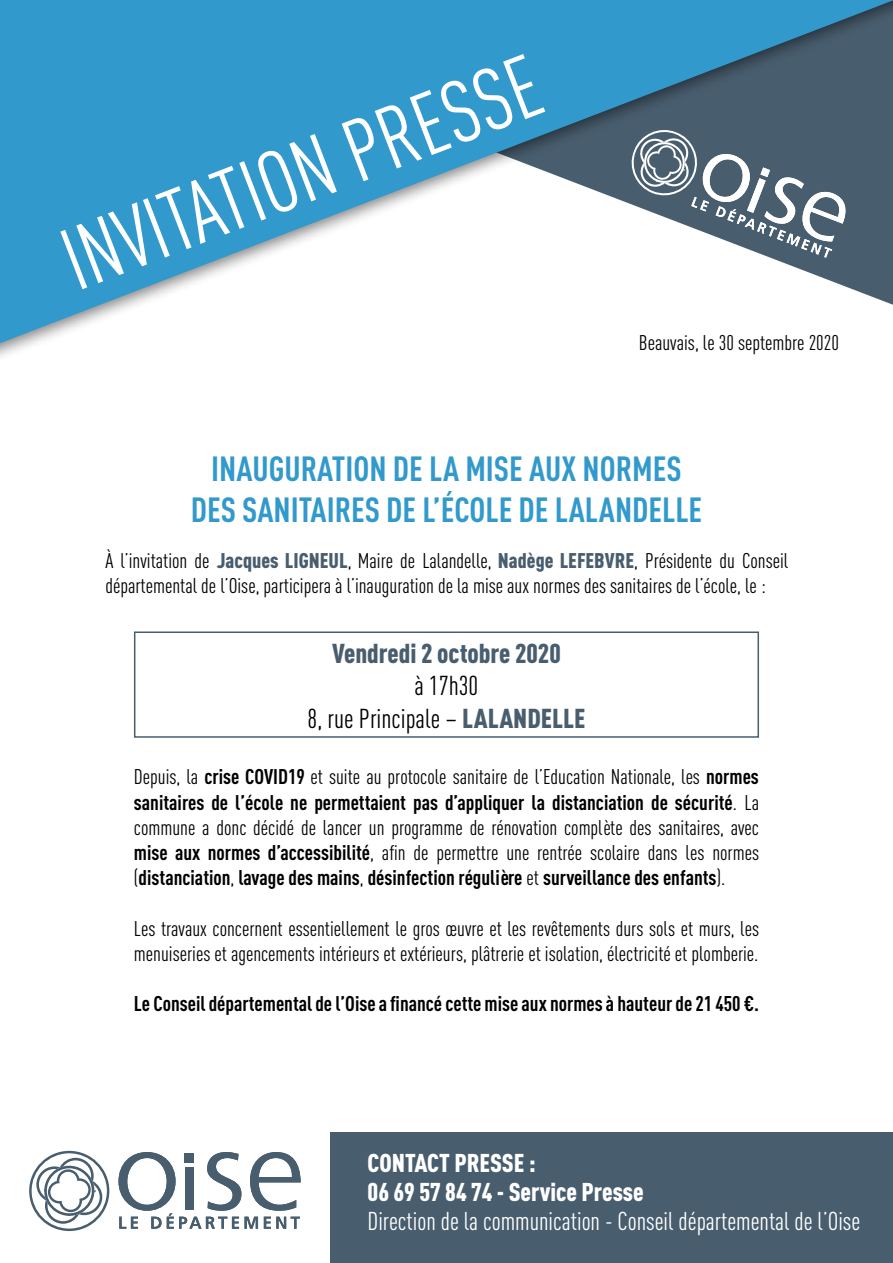
<style>
.page{position:relative;width:893px;height:1263px;background:#fff}
.page>*{position:absolute;margin:0;border:0;box-sizing:border-box;transform-origin:0 0}
.t1{font:86.55px "DIN Cond";color:#fff}
.t2{font:700 34.5px/41.4px "DIN Cond";color:#3199cc;text-align:center}
.t3{font:27px/32.4px "DIN Cond";color:#000;text-align:center}
.t4{font:900 27px "DIN Cond";color:#485d6e}
.t5{font:25.35px "DIN Cond";color:#fff}
.t6{font:900 25.35px/29.1px "DIN Cond";color:#fff}
.t7{font:21px/25.2px "DIN Cond";color:#000}
.t8{font:700 21px "DIN Cond";color:#000}
.s1{font-weight:900;color:#485d6e}
.s2{font-weight:700}
</style>
<div class="page">
<svg style="left:0;top:0;width:893px;height:351px;fill:#3199cc"></svg>
<svg style="left:621px;top:126px;width:227px;height:138px"></svg>
<div style="left:330px;top:1132px;width:563px;height:131px;background:#485d6e"></div>
<svg style="left:118px;top:1152px;width:183px;height:77px"></svg>
<div style="left:185px;top:1153px;width:9px;height:9px;background:#485d6e"></div>
<div style="left:185px;top:1167px;width:8px;height:42px;background:#485d6e"></div>
<svg style="left:29px;top:1151px;width:80px;height:80px"></svg>
<div style="left:134px;top:631px;width:625px;height:107px;border:2px solid #485d6e"></div>
<h1 class="t1" style="left:48px;top:216px;width:507px;rotate:-21deg">INVITATION PRESSE</h1>
<p class="t7" style="left:639px;top:330px;width:202px">Beauvais, le 30 septembre 2020</p>
<h2 class="t2" style="left:191px;top:447px;width:513px">INAUGURATION DE LA MISE AUX NORMES<br>DES SANITAIRES DE L’ÉCOLE DE LALANDELLE</h2>
<p class="t7" style="left:105px;top:548px;width:684px">À l’invitation de <span class="s1">Jacques LIGNEUL</span>, Maire de Lalandelle, <span class="s1">Nadège LEFEBVRE</span>, Présidente du Conseil départemental de l’Oise, participera à l’inauguration de la mise aux normes des sanitaires de l’école, le :</p>
<p class="t4" style="left:332px;top:636px;width:230px">Vendredi 2 octobre 2020</p>
<p class="t3" style="left:308px;top:669px;width:279px">à 17h30<br>8, rue Principale – <span class="s1">LALANDELLE</span></p>
<p class="t7" style="left:134px;top:764px;width:627px;text-align:justify">Depuis, la <span class="s2">crise COVID19</span> et suite au protocole sanitaire de l’Education Nationale, les <span class="s2">normes sanitaires de l’école ne permettaient pas d’appliquer la distanciation de sécurité</span>. La commune a donc décidé de lancer un programme de rénovation complète des sanitaires, avec <span class="s2">mise aux normes d’accessibilité</span>, afin de permettre une rentrée scolaire dans les normes (<span class="s2">distanciation</span>, <span class="s2">lavage des mains</span>, <span class="s2">désinfection régulière</span> et <span class="s2">surveillance des enfants</span>).</p>
<p class="t7" style="left:134px;top:915px;width:627px">Les travaux concernent essentiellement le gros œuvre et les revêtements durs sols et murs, les menuiseries et agencements intérieurs et extérieurs, plâtrerie et isolation, électricité et plomberie.</p>
<p class="t8" style="left:134px;top:991px;width:627px">Le Conseil départemental de l’Oise a financé cette mise aux normes à hauteur de 21 450 €.</p>
<p class="t6" style="left:368px;top:1147px;width:278px">CONTACT PRESSE :<br>06 69 57 84 74 - Service Presse</p>
<p class="t5" style="left:368px;top:1206px;width:494px">Direction de la communication - Conseil départemental de l’Oise</p>
</div>
